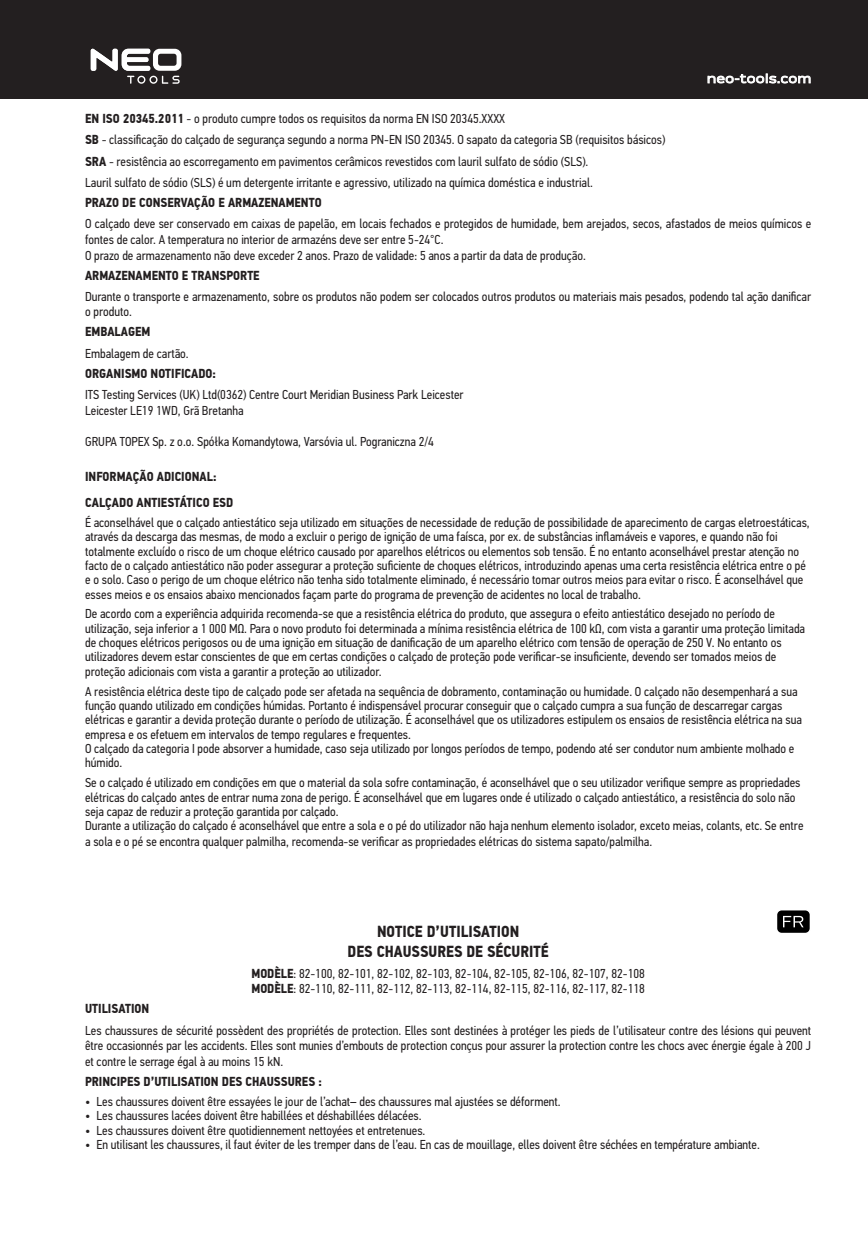
<style>
.page{position:relative;width:868px;height:1248px;background:#fff}
.page>*{position:absolute;margin:0;border:0;box-sizing:border-box;transform-origin:0 0}
.t1{font:700 16px/19.2px "PF Din Text Cond Pro";color:#231f20;text-align:center}
.t2{font:13.2px "Pill Gothic 900 mg";letter-spacing:.02em;color:#fff}
.t3{font:13px/14.2px "PF Din Text Cond Pro";color:#231f20}
.t4{font:700 13px/25.6px "PF Din Text Cond Pro";color:#231f20}
.s1{font-weight:700}
</style>
<div class="page">
<div style="left:0;top:0;width:867px;height:99px;background:#231f20"></div>
<svg style="left:707px;top:74px;width:103px;height:9px"></svg>
<svg style="left:91px;top:48px;width:90px;height:36px"></svg>
<div style="left:776px;top:909px;width:34px;height:24px;background:#000;border-radius:5px"></div>
<div style="left:775px;top:908px;width:36px;height:26px;border:2px solid #fff;border-radius:5px"></div>
<svg style="left:783px;top:915px;width:20px;height:12px"></svg>
<p class="t2" style="left:706px;top:71px;width:106px">neo-tools.com</p>
<p class="t3" style="left:85px;top:108px;width:581px;line-height:21.2px"><span class="s1">EN ISO 20345.2011</span> - o produto cumpre todos os requisitos da norma EN ISO 20345.XXXX<br><span class="s1">SB</span> - classificação do calçado de segurança segundo a norma PN-EN ISO 20345. O sapato da categoria SB (requisitos básicos)<br><span class="s1">SRA</span> - resistência ao escorregamento em pavimentos cerâmicos revestidos com lauril sulfato de sódio (SLS).<br>Lauril sulfato de sódio (SLS) é um detergente irritante e agressivo, utilizado na química doméstica e industrial.</p>
<p class="t4" style="left:85px;top:190px;width:238px">PRAZO DE CONSERVAÇÃO E ARMAZENAMENTO</p>
<p class="t3" style="left:85px;top:216px;width:727px;line-height:15.6px">O calçado deve ser conservado em caixas de papelão, em locais fechados e protegidos de humidade, bem arejados, secos, afastados de meios químicos e fontes de calor. A temperatura no interior de armazéns deve ser entre 5-24°C.<br>O prazo de armazenamento não deve exceder 2 anos. Prazo de validade: 5 anos a partir da data de produção.</p>
<p class="t4" style="left:85px;top:262px;width:176px">ARMAZENAMENTO E TRANSPORTE</p>
<p class="t3" style="left:85px;top:288px;width:727px;line-height:15.6px">Durante o transporte e armazenamento, sobre os produtos não podem ser colocados outros produtos ou materiais mais pesados, podendo tal ação danificar o produto.</p>
<p class="t4" style="left:85px;top:319px;width:67px">EMBALAGEM</p>
<p class="t3" style="left:85px;top:346px;width:105px">Embalagem de cartão.</p>
<p class="t4" style="left:85px;top:360px;width:132px">ORGANISMO NOTIFICADO:</p>
<p class="t3" style="left:85px;top:386px;width:380px;line-height:15.6px">ITS Testing Services (UK) Ltd(0362) Centre Court Meridian Business Park Leicester<br>Leicester LE19 1WD, Grã Bretanha</p>
<p class="t3" style="left:85px;top:434px;width:350px">GRUPA TOPEX Sp. z o.o. Spółka Komandytowa, Varsóvia ul. Pograniczna 2/4</p>
<p class="t4" style="left:85px;top:464px;width:150px">INFORMAÇÃO ADICIONAL:<br>CALÇADO ANTIESTÁTICO ESD</p>
<p class="t3" style="left:85px;top:515px;width:726px">É aconselhável que o calçado antiestático seja utilizado em situações de necessidade de redução de possibilidade de aparecimento de cargas eletroestáticas, através da descarga das mesmas, de modo a excluir o perigo de ignição de uma faísca, por ex. de substâncias inflamáveis e vapores, e quando não foi totalmente excluído o risco de um choque elétrico causado por aparelhos elétricos ou elementos sob tensão. É no entanto aconselhável prestar atenção no facto de o calçado antiestático não poder assegurar a proteção suficiente de choques elétricos, introduzindo apenas uma certa resistência elétrica entre o pé e o solo. Caso o perigo de um choque elétrico não tenha sido totalmente eliminado, é necessário tomar outros meios para evitar o risco. É aconselhável que esses meios e os ensaios abaixo mencionados façam parte do programa de prevenção de acidentes no local de trabalho.</p>
<p class="t3" style="left:85px;top:607px;width:721px">De acordo com a experiência adquirida recomenda-se que a resistência elétrica do produto, que assegura o efeito antiestático desejado no período de utilização, seja inferior a 1 000 MΩ. Para o novo produto foi determinada a mínima resistência elétrica de 100 kΩ, com vista a garantir uma proteção limitada de choques elétricos perigosos ou de uma ignição em situação de danificação de um aparelho elétrico com tensão de operação de 250 V. No entanto os utilizadores devem estar conscientes de que em certas condições o calçado de proteção pode verificar-se insuficiente, devendo ser tomados meios de proteção adicionais com vista a garantir a proteção ao utilizador.</p>
<p class="t3" style="left:85px;top:684px;width:718px">A resistência elétrica deste tipo de calçado pode ser afetada na sequência de dobramento, contaminação ou humidade. O calçado não desempenhará a sua função quando utilizado em condições húmidas. Portanto é indispensável procurar conseguir que o calçado cumpra a sua função de descarregar cargas elétricas e garantir a devida proteção durante o período de utilização. É aconselhável que os utilizadores estipulem os ensaios de resistência elétrica na sua empresa e os efetuem em intervalos de tempo regulares e frequentes.<br>O calçado da categoria I pode absorver a humidade, caso seja utilizado por longos períodos de tempo, podendo até ser condutor num ambiente molhado e húmido.</p>
<p class="t3" style="left:85px;top:775px;width:719px">Se o calçado é utilizado em condições em que o material da sola sofre contaminação, é aconselhável que o seu utilizador verifique sempre as propriedades elétricas do calçado antes de entrar numa zona de perigo. É aconselhável que em lugares onde é utilizado o calçado antiestático, a resistência do solo não seja capaz de reduzir a proteção garantida por calçado.<br>Durante a utilização do calçado é aconselhável que entre a sola e o pé do utilizador não haja nenhum elemento isolador, exceto meias, colants, etc. Se entre</p>
<p class="t3" style="left:85px;top:834px;width:568px">a sola e o pé se encontra qualquer palmilha, recomenda-se verificar as propriedades elétricas do sistema sapato/palmilha.</p>
<p class="t1" style="left:347px;top:922px;width:202px">NOTICE D’UTILISATION<br>DES CHAUSSURES DE SÉCURITÉ</p>
<p class="t3" style="left:251px;top:965px;width:395px;line-height:15.6px"><span class="s1">MODÈLE</span>: 82-100, 82-101, 82-102, 82-103, 82-104, 82-105, 82-106, 82-107, 82-108<br><span class="s1">MODÈLE</span>: 82-110, 82-111, 82-112, 82-113, 82-114, 82-115, 82-116, 82-117, 82-118</p>
<p class="t4" style="left:85px;top:996px;width:66px">UTILISATION</p>
<p class="t3" style="left:85px;top:1022px;width:727px;line-height:15.6px;text-align:justify">Les chaussures de sécurité possèdent des propriétés de protection. Elles sont destinées à protéger les pieds de l’utilisateur contre des lésions qui peuvent être occasionnés par les accidents. Elles sont munies d’embouts de protection conçus pour assurer la protection contre les chocs avec énergie égale à 200 J et contre le serrage égal à au moins 15 kN.</p>
<p class="t4" style="left:85px;top:1068px;width:238px">PRINCIPES D’UTILISATION DES CHAUSSURES :</p>
<p class="t3" style="left:85px;top:1094px;width:477px">• Les chaussures doivent être essayées le jour de l’achat– des chaussures mal ajustées se déforment.</p>
<p class="t3" style="left:85px;top:1108px;width:338px">• Les chaussures lacées doivent être habillées et déshabillées délacées.</p>
<p class="t3" style="left:85px;top:1122px;width:342px">• Les chaussures doivent être quotidiennement nettoyées et entretenues.</p>
<p class="t3" style="left:85px;top:1137px;width:676px">• En utilisant les chaussures, il faut éviter de les tremper dans de l’eau. En cas de mouillage, elles doivent être séchées en température ambiante.</p>
</div>
